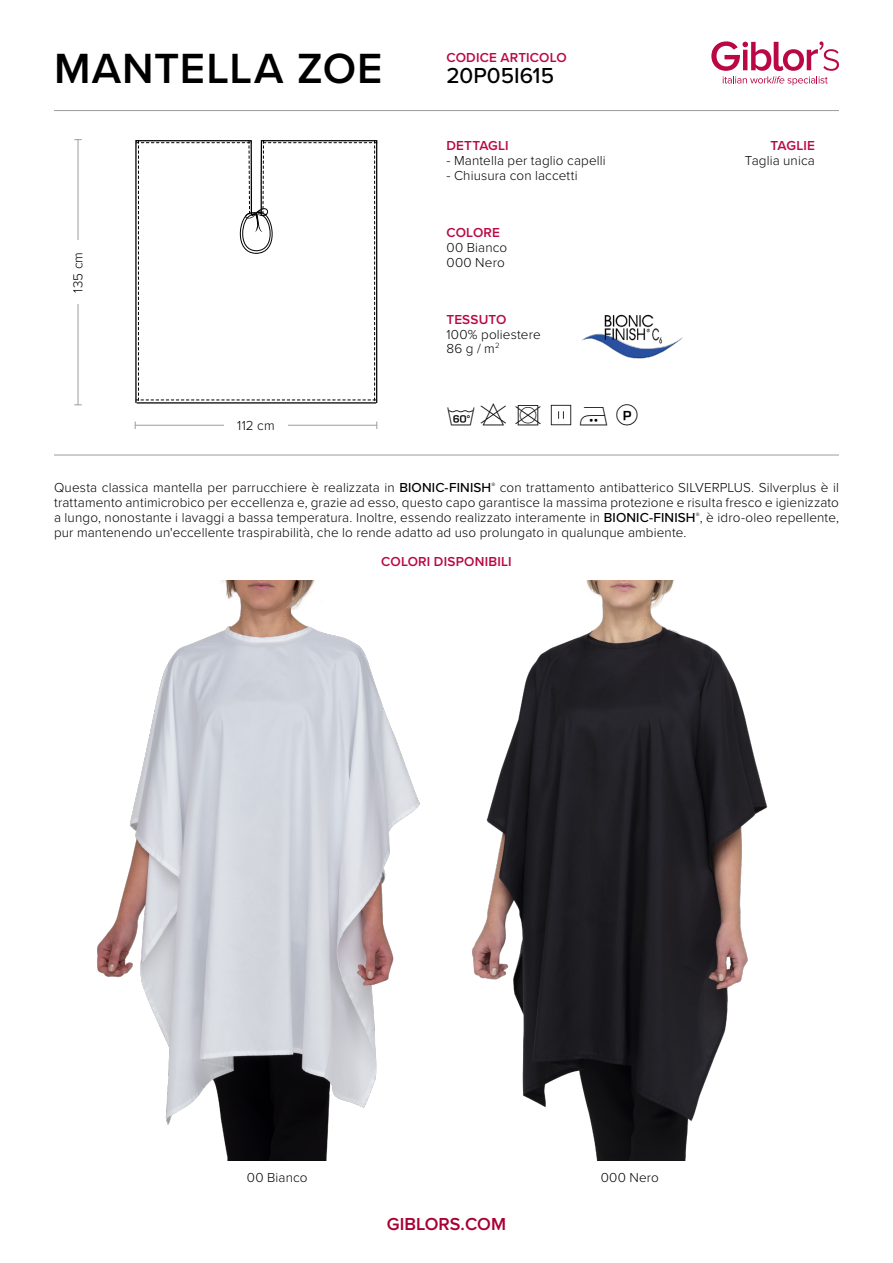
<style>
.page{position:relative;width:893px;height:1263px;background:#fff}
.page>*{position:absolute;margin:0;border:0;box-sizing:border-box;transform-origin:0 0}
.t1{font:600 43.8px "Proxima Nova";letter-spacing:.025em;color:#000}
.t2{font:500 22.5px "Proxima Nova";color:#000}
.t3{font:600 18px "Proxima Nova";color:#a90034}
.t4{font:300 13.5px/15px "Proxima Nova";letter-spacing:.01em;color:#000}
.t5{font:600 13.5px "Proxima Nova";letter-spacing:.015em;color:#b90845}
.s1{font-weight:500}
</style>
<div class="page">
<svg style="left:711px;top:41px;width:128px;height:44px"></svg>
<hr style="left:54px;top:110px;width:785px;height:1px;background:#9d9d9c">
<hr style="left:54px;top:455px;width:785px;height:1px;background:#9d9d9c">
<hr style="left:78px;top:139px;width:1px;height:266px;background:#9d9d9c">
<div style="left:72px;top:240px;width:10px;height:64px;background:#fff"></div>
<svg style="left:551px;top:405px;width:20px;height:20px"></svg>
<svg style="left:135px;top:140px;width:243px;height:264px"></svg>
<img style="left:472px;top:580px;width:296px;height:581px">
<img style="left:97px;top:580px;width:323px;height:581px">
<hr style="left:135px;top:425px;width:242px;height:1px;background:#9d9d9c">
<div style="left:224px;top:419px;width:64px;height:10px;background:#fff"></div>
<img style="left:582px;top:314px;width:101px;height:45px">
<h1 class="t1" style="left:54px;top:36px;width:330px">MANTELLA ZOE</h1>
<p class="t5" style="left:446px;top:48px;width:122px">CODICE ARTICOLO</p>
<h2 class="t2" style="left:446px;top:59px;width:109px">20P05I615</h2>
<p class="t4" style="left:70px;top:293px;width:42px;rotate:-90deg">135 cm</p>
<p class="t4" style="left:237px;top:417px;width:39px">112 cm</p>
<p class="t5" style="left:446px;top:136px;width:64px">DETTAGLI</p>
<p class="t4" style="left:446px;top:152px;width:161px">- Mantella per taglio capelli</p>
<p class="t4" style="left:446px;top:167px;width:133px">- Chiusura con laccetti</p>
<p class="t5" style="left:446px;top:223px;width:55px">COLORE</p>
<p class="t4" style="left:446px;top:239px;width:62px">00 Bianco<br>000 Nero</p>
<p class="t5" style="left:446px;top:310px;width:61px">TESSUTO</p>
<p class="t4" style="left:446px;top:327px;width:96px;line-height:13.5px">100% poliestere<br>86 g / m<sup>2</sup></p>
<p class="t5" style="left:770px;top:136px;width:46px">TAGLIE</p>
<p class="t4" style="left:745px;top:152px;width:71px">Taglia unica</p>
<p class="t4" style="left:54px;top:480px;width:786px;text-align:justify">Questa classica mantella per parrucchiere è realizzata in <span class="s1">BIONIC-FINISH</span><sup>®</sup> con trattamento antibatterico SILVERPLUS. Silverplus è il trattamento antimicrobico per eccellenza e, grazie ad esso, questo capo garantisce la massima protezione e risulta fresco e igienizzato a lungo, nonostante i lavaggi a bassa temperatura. Inoltre, essendo realizzato interamente in <span class="s1">BIONIC-FINISH</span><sup>®</sup>, è idro-oleo repellente, pur mantenendo un'eccellente traspirabilità, che lo rende adatto ad uso prolungato in qualunque ambiente.</p>
<p class="t5" style="left:381px;top:551px;width:132px">COLORI DISPONIBILI</p>
<p class="t4" style="left:247px;top:1169px;width:62px">00 Bianco</p>
<p class="t4" style="left:601px;top:1169px;width:60px">000 Nero</p>
<h3 class="t3" style="left:387px;top:1210px;width:121px">GIBLORS.COM</h3>
</div>
